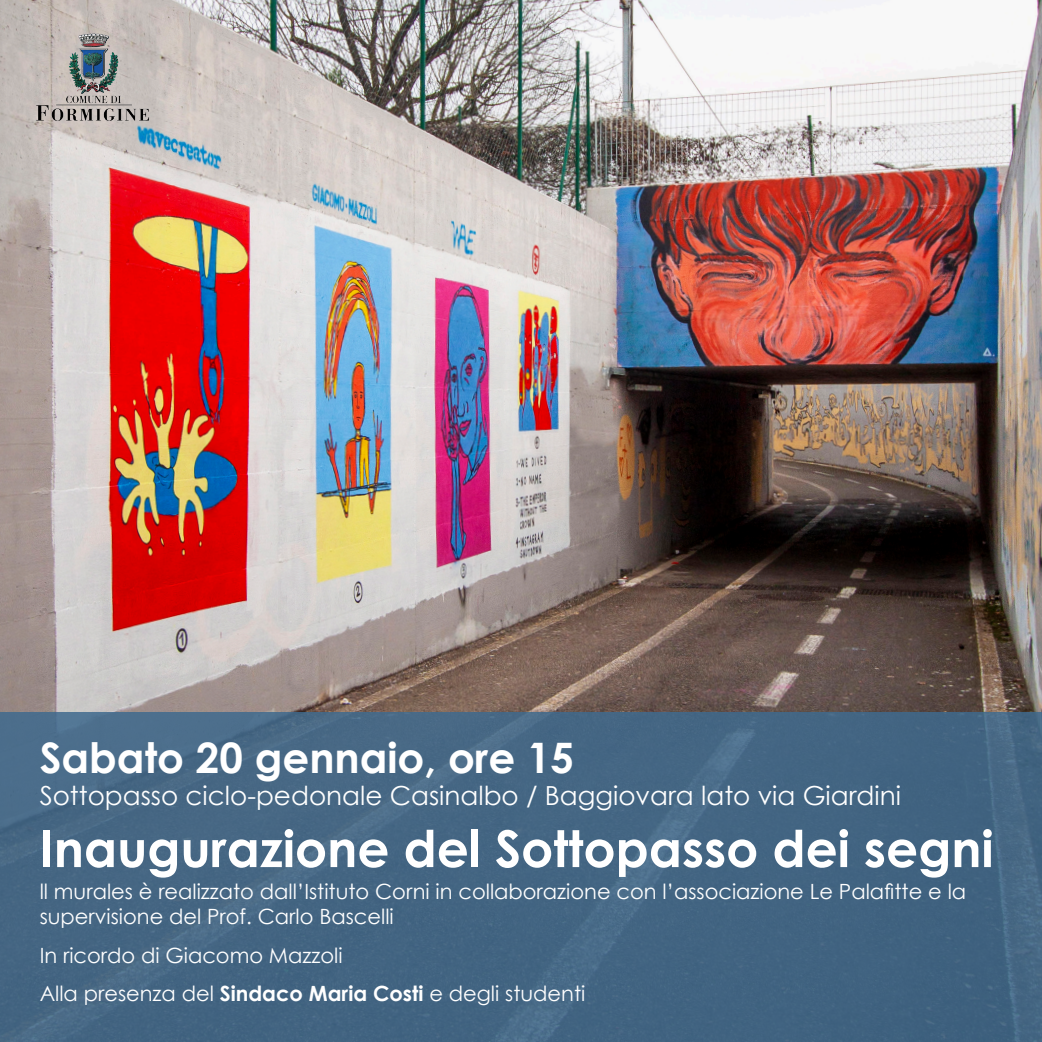
<style>
.page{position:relative;width:1042px;height:1042px;background:#fff}
.page>*{position:absolute;margin:0;border:0;box-sizing:border-box;transform-origin:0 0}
.t1{font:700 50.75px "Century Gothic";color:#fff}
.t2{font:700 42px "Century Gothic";color:#fff}
.t3{font:26.25px "Century Gothic";color:#fff}
.t4{font:21px/25.2px "Century Gothic";color:#fff}
.s1{font-weight:700}
</style>
<div class="page">
<img style="left:0;top:0;width:1042px;height:712px">
<div style="left:0;top:712px;width:1042px;height:330px;background:#436582"></div>
<img style="left:32px;top:31px;width:122px;height:97px">
<p class="t2" style="left:40px;top:731px;width:536px">Sabato 20 gennaio, ore 15</p>
<p class="t3" style="left:40px;top:779px;width:863px">Sottopasso ciclo-pedonale Casinalbo / Baggiovara lato via Giardini</p>
<p class="t1" style="left:40px;top:817px;width:955px">Inaugurazione del Sottopasso dei segni</p>
<p class="t4" style="left:40px;top:878px;width:928px">ll murales è realizzato dall’Istituto Corni in collaborazione con l’associazione Le Palafitte e la supervisione del Prof. Carlo Bascelli</p>
<p class="t4" style="left:40px;top:942px;width:304px">In ricordo di Giacomo Mazzoli</p>
<p class="t4" style="left:40px;top:980px;width:547px">Alla presenza del <span class="s1">Sindaco Maria Costi</span> e degli studenti</p>
</div>
